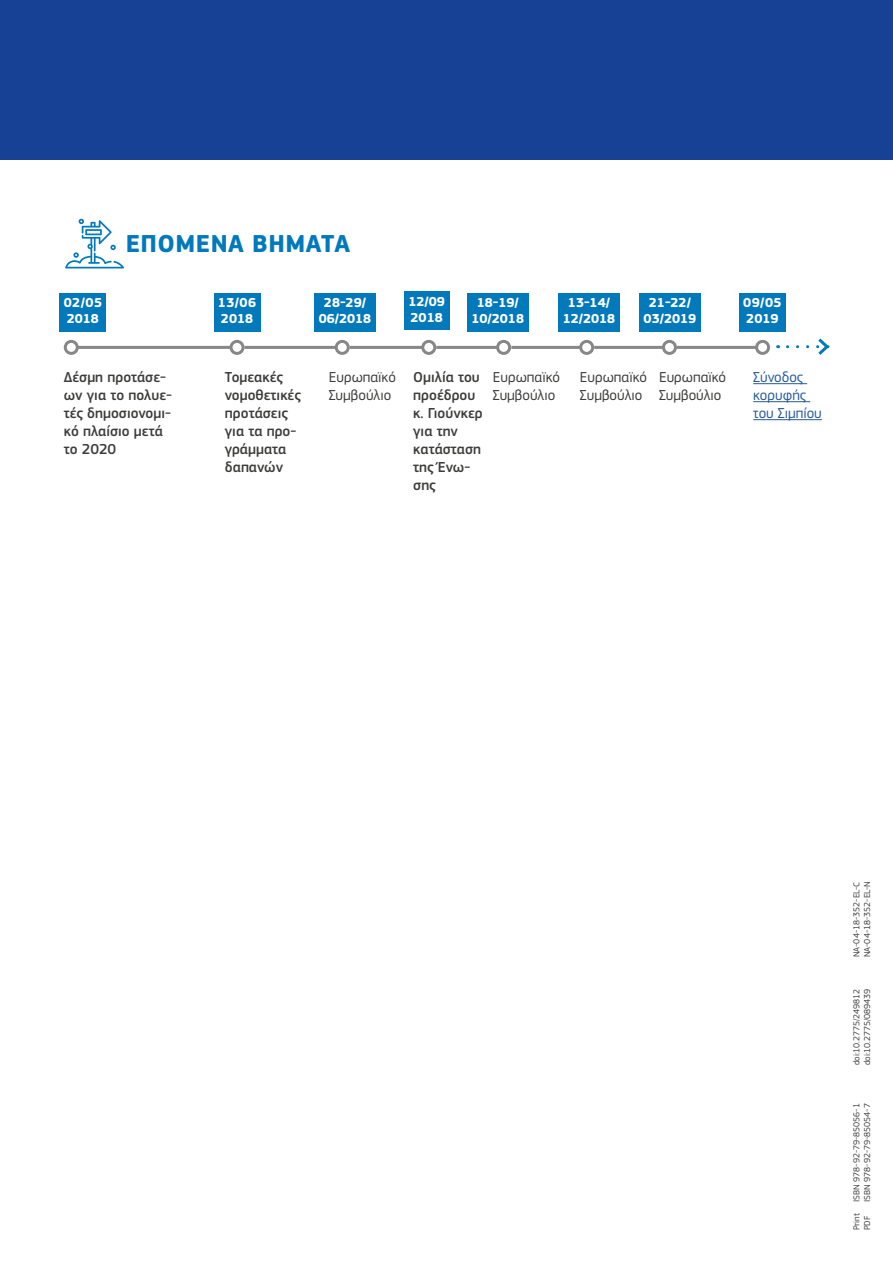
<style>
.page{position:relative;width:893px;height:1263px;background:#fff}
.page>*{position:absolute;margin:0;border:0;box-sizing:border-box;transform-origin:0 0}
.Sub-title_1{font:700 25.5px "EC Square Sans Pro";letter-spacing:.02em;color:#0279bb}
.Body_Text{font:500 15px/18px "EC Square Sans Pro";color:#3c3c3b}
.Body_Text-2{font:15px/18px "EC Square Sans Pro";color:#3c3c3b}
.Body_Text-3{font:15px/18px "EC Square Sans Pro";color:#275b9b}
.Sub-title_3{font:700 13.5px/16.2px "EC Square Sans Pro";color:#fff}
.Default{font:9px "EC Square Sans Pro";color:#404041}
.Pa5{font:9px "EC Square Sans Pro";color:#404041}
</style>
<div class="page">
<svg style="left:65px;top:219px;width:59px;height:49px"></svg>
<hr style="left:753px;top:383px;width:54px;height:1px;background:#275b9b">
<hr style="left:753px;top:401px;width:57px;height:1px;background:#275b9b">
<hr style="left:753px;top:419px;width:69px;height:1px;background:#275b9b">
<hr style="left:77px;top:346px;width:154px;height:3px;background:#878787">
<div style="left:64px;top:340px;width:15px;height:15px;border:3px solid #878787;border-radius:50%"></div>
<div style="left:229px;top:340px;width:15px;height:15px;border:3px solid #878787;border-radius:50%"></div>
<hr style="left:244px;top:346px;width:92px;height:3px;background:#878787">
<div style="left:335px;top:340px;width:15px;height:15px;border:3px solid #878787;border-radius:50%"></div>
<hr style="left:350px;top:346px;width:73px;height:3px;background:#878787">
<div style="left:421px;top:340px;width:15px;height:15px;border:3px solid #878787;border-radius:50%"></div>
<hr style="left:436px;top:346px;width:62px;height:3px;background:#878787">
<div style="left:496px;top:340px;width:15px;height:15px;border:3px solid #878787;border-radius:50%"></div>
<hr style="left:511px;top:346px;width:70px;height:3px;background:#878787">
<div style="left:579px;top:340px;width:15px;height:15px;border:3px solid #878787;border-radius:50%"></div>
<hr style="left:594px;top:346px;width:69px;height:3px;background:#878787">
<div style="left:662px;top:340px;width:15px;height:15px;border:3px solid #878787;border-radius:50%"></div>
<hr style="left:677px;top:346px;width:80px;height:3px;background:#878787">
<div style="left:755px;top:340px;width:15px;height:15px;border:3px solid #878787;border-radius:50%"></div>
<svg style="left:787px;top:338px;width:43px;height:17px"></svg>
<div style="left:60px;top:293px;width:46px;height:38px;background:#0279bb"></div>
<div style="left:214px;top:293px;width:46px;height:38px;background:#0279bb"></div>
<div style="left:739px;top:293px;width:47px;height:38px;background:#0279bb"></div>
<div style="left:314px;top:293px;width:62px;height:38px;background:#0279bb"></div>
<div style="left:467px;top:293px;width:61px;height:38px;background:#0279bb"></div>
<div style="left:558px;top:293px;width:62px;height:38px;background:#0279bb"></div>
<div style="left:639px;top:293px;width:61px;height:38px;background:#0279bb"></div>
<div style="left:404px;top:291px;width:45px;height:39px;background:#0279bb"></div>
<div style="left:0;top:0;width:893px;height:160px;background:#164194"></div>
<p class="Sub-title_1" style="left:126px;top:229px;width:226px">ΕΠΟΜΕΝΑ ΒΗΜΑΤΑ</p>
<p class="Sub-title_3" style="left:408px;top:294px;width:38px">12/09<br>2018</p>
<p class="Sub-title_3" style="left:64px;top:295px;width:40px">02/05<br>2018</p>
<p class="Sub-title_3" style="left:218px;top:295px;width:40px">13/06<br>2018</p>
<p class="Sub-title_3" style="left:743px;top:295px;width:40px">09/05<br>2019</p>
<p class="Sub-title_3" style="left:319px;top:295px;width:54px;text-align:center">28-29/<br>06/2018</p>
<p class="Sub-title_3" style="left:471px;top:295px;width:54px;text-align:center">18-19/<br>10/2018</p>
<p class="Sub-title_3" style="left:563px;top:295px;width:54px;text-align:center">13-14/<br>12/2018</p>
<p class="Sub-title_3" style="left:644px;top:295px;width:54px;text-align:center">21-22/<br>03/2019</p>
<p class="Body_Text" style="left:64px;top:369px;width:110px">Δέσμη προτάσε&shy;ων για το πολυε&shy;τές δημοσιονομι&shy;κό πλαίσιο μετά το 2020</p>
<p class="Body_Text" style="left:225px;top:369px;width:77px">Τομεακές νομοθετικές προτάσεις για τα προ&shy;γράμματα δαπανών</p>
<p class="Body_Text-2" style="left:329px;top:368px;width:69px">Ευρωπαϊκό<br>Συμβούλιο</p>
<p class="Body_Text-2" style="left:493px;top:368px;width:69px">Ευρωπαϊκό<br>Συμβούλιο</p>
<p class="Body_Text-2" style="left:580px;top:368px;width:69px">Ευρωπαϊκό<br>Συμβούλιο</p>
<p class="Body_Text-2" style="left:659px;top:368px;width:69px">Ευρωπαϊκό<br>Συμβούλιο</p>
<p class="Body_Text-3" style="left:753px;top:368px;width:70px">Σύνοδος κορυφής του Σιμπίου</p>
<p class="Body_Text" style="left:413px;top:369px;width:71px">Ομιλία του προέδρου κ. Γιούνκερ για την κατάσταση της Ένω&shy;σης</p>
<p class="Pa5" style="left:862px;top:957px;width:78px;rotate:-90deg">NA-04-18-352-EL-N</p>
<p class="Default" style="left:851px;top:957px;width:77px;rotate:-90deg">NA-04-18-352-EL-C</p>
<p class="Pa5" style="left:862px;top:1065px;width:78px;rotate:-90deg">doi:10.2775/089439</p>
<p class="Default" style="left:851px;top:1065px;width:78px;rotate:-90deg">doi:10.2775/249812</p>
<p class="Pa5" style="left:862px;top:1202px;width:100px;rotate:-90deg">ISBN 978-92-79-85054-7</p>
<p class="Default" style="left:851px;top:1202px;width:100px;rotate:-90deg">ISBN 978-92-79-85056-1</p>
<p class="Default" style="left:851px;top:1230px;width:19px;rotate:-90deg">Print</p>
<p class="Pa5" style="left:862px;top:1230px;width:16px;rotate:-90deg">PDF</p>
</div>
